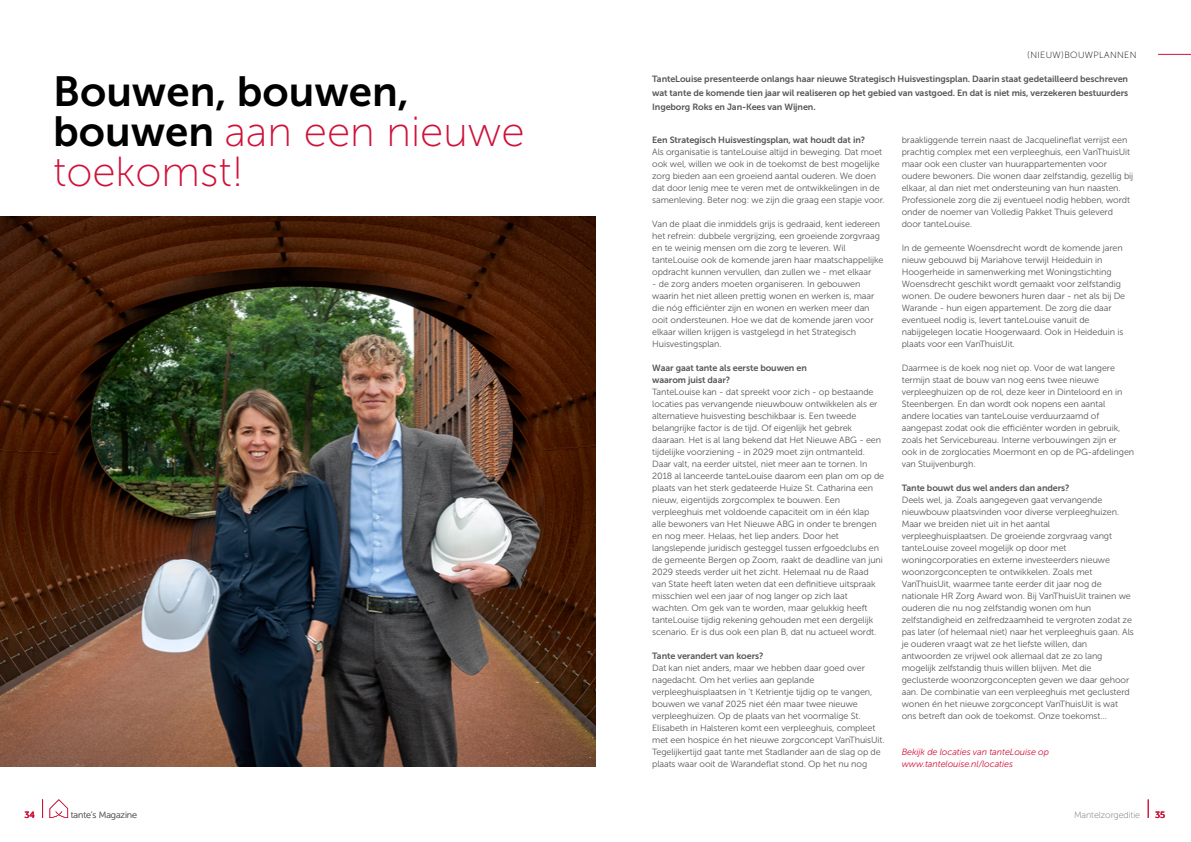
<style>
.page{position:relative;width:1191px;height:842px;background:#fff}
.page>*{position:absolute;margin:0;border:0;box-sizing:border-box;transform-origin:0 0}
.t1{font:42px/40px "Museo Sans 100";color:#d01139}
.t2{font:42px "Museo Sans 700";color:#000}
.t3{font:9px/12px "Museo Sans 300";letter-spacing:-.01em;color:#575756}
.t4{font:9px/14px "Museo Sans 700";letter-spacing:-.01em;color:#575756}
.t5{font:italic 9px/12px "Museo Sans 300";letter-spacing:-.01em;color:#d01139}
.t6{font:9px "Museo Sans 100";letter-spacing:-.01em;color:#706f6f}
.t7{font:9px "Museo Sans 100";letter-spacing:.04em;color:#000}
.t8{font:9px "Museo Sans 500";color:#d01139}
.s1{font-family:"Museo Sans 700";color:#000}
</style>
<div class="page">
<svg style="left:1148px;top:799px;width:1px;height:19px"></svg>
<img style="left:0;top:216px;width:595px;height:551px">
<svg style="left:50px;top:799px;width:18px;height:19px"></svg>
<svg style="left:42px;top:799px;width:1px;height:19px"></svg>
<hr style="left:1158px;top:54px;width:33px;height:1px;background:#d01139">
<h1 class="t2" style="left:53px;top:68px;width:357px">Bouwen, bouwen,</h1>
<h1 class="t1" style="left:53px;top:112px;width:473px"><span class="s1">bouwen</span> aan een nieuwe toekomst!</h1>
<p class="t7" style="left:1027px;top:50px;width:111px">(NIEUW)BOUWPLANNEN</p>
<p class="t4" style="left:652px;top:72px;width:477px;text-align:justify">TanteLouise presenteerde onlangs haar nieuwe Strategisch Huisvestingsplan. Daarin staat gedetailleerd beschreven wat tante de komende tien jaar wil realiseren op het gebied van vastgoed. En dat is niet mis, verzekeren bestuurders Ingeborg Roks en Jan-Kees van Wijnen.</p>
<p class="t4" style="left:652px;top:133px;width:214px">Een Strategisch Huisvestingsplan, wat houdt dat in?</p>
<p class="t3" style="left:652px;top:146px;width:234px">Als organisatie is tanteLouise altijd in beweging. Dat moet ook wel, willen we ook in de toekomst de best mogelijke zorg bieden aan een groeiend aantal ouderen. We doen dat door lenig mee te veren met de ontwikkelingen in de samenleving. Beter nog: we zijn die graag een stapje voor.</p>
<p class="t3" style="left:652px;top:218px;width:233px">Van de plaat die inmiddels grijs is gedraaid, kent iedereen het refrein: dubbele vergrijzing, een groeiende zorgvraag en te weinig mensen om die zorg te leveren. Wil tanteLouise ook de komende jaren haar maatschappelijke opdracht kunnen vervullen, dan zullen we - met elkaar</p>
<p class="t3" style="left:652px;top:278px;width:224px">- de zorg anders moeten organiseren. In gebouwen waarin het niet alleen prettig wonen en werken is, maar die nóg efficiënter zijn en wonen en werken meer dan ooit ondersteunen. Hoe we dat de komende jaren voor elkaar willen krijgen is vastgelegd in het Strategisch Huisvestingsplan.</p>
<p class="t4" style="left:652px;top:362px;width:156px;line-height:12px">Waar gaat tante als eerste bouwen en waarom juist daar?</p>
<p class="t3" style="left:652px;top:386px;width:233px">TanteLouise kan - dat spreekt voor zich - op bestaande locaties pas vervangende nieuwbouw ontwikkelen als er alternatieve huisvesting beschikbaar is. Een tweede belangrijke factor is de tijd. Of eigenlijk het gebrek daaraan. Het is al lang bekend dat Het Nieuwe ABG - een tijdelijke voorziening - in 2029 moet zijn ontmanteld.<br>Daar valt, na eerder uitstel, niet meer aan te tornen. In 2018 al lanceerde tanteLouise daarom een plan om op de plaats van het sterk gedateerde Huize St. Catharina een nieuw, eigentijds zorgcomplex te bouwen. Een verpleeghuis met voldoende capaciteit om in één klap alle bewoners van Het Nieuwe ABG in onder te brengen en nog meer. Helaas, het liep anders. Door het langslepende juridisch gesteggel tussen erfgoedclubs en de gemeente Bergen op Zoom, raakt de deadline van juni 2029 steeds verder uit het zicht. Helemaal nu de Raad van State heeft laten weten dat een definitieve uitspraak misschien wel een jaar of nog langer op zich laat wachten. Om gek van te worden, maar gelukkig heeft tanteLouise tijdig rekening gehouden met een dergelijk scenario. Er is dus ook een plan B, dat nu actueel wordt.</p>
<p class="t4" style="left:652px;top:649px;width:113px">Tante verandert van koers?</p>
<p class="t3" style="left:652px;top:662px;width:234px">Dat kan niet anders, maar we hebben daar goed over nagedacht. Om het verlies aan geplande verpleeghuisplaatsen in ’t Ketrientje tijdig op te vangen, bouwen we vanaf 2025 niet één maar twee nieuwe verpleeghuizen. Op de plaats van het voormalige St.<br>Elisabeth in Halsteren komt een verpleeghuis, compleet met een hospice én het nieuwe zorgconcept VanThuisUit.<br>Tegelijkertijd gaat tante met Stadlander aan de slag op de plaats waar ooit de Warandeflat stond. Op het nu nog</p>
<p class="t3" style="left:901px;top:134px;width:233px">braakliggende terrein naast de Jacquelineflat verrijst een prachtig complex met een verpleeghuis, een VanThuisUit maar ook een cluster van huurappartementen voor oudere bewoners. Die wonen daar zelfstandig, gezellig bij elkaar, al dan niet met ondersteuning van hun naasten.<br>Professionele zorg die zij eventueel nodig hebben, wordt onder de noemer van Volledig Pakket Thuis geleverd door tanteLouise.</p>
<p class="t3" style="left:901px;top:242px;width:225px">In de gemeente Woensdrecht wordt de komende jaren nieuw gebouwd bij Mariahove terwijl Heideduin in Hoogerheide in samenwerking met Woningstichting Woensdrecht geschikt wordt gemaakt voor zelfstandig wonen. De oudere bewoners huren daar - net als bij De Warande - hun eigen appartement. De zorg die daar eventueel nodig is, levert tanteLouise vanuit de nabijgelegen locatie Hoogerwaard. Ook in Heideduin is plaats voor een VanThuisUit.</p>
<p class="t3" style="left:901px;top:362px;width:234px">Daarmee is de koek nog niet op. Voor de wat langere termijn staat de bouw van nog eens twee nieuwe verpleeghuizen op de rol, deze keer in Dinteloord en in Steenbergen. En dan wordt ook nopens een aantal andere locaties van tanteLouise verduurzaamd of aangepast zodat ook die efficiënter worden in gebruik, zoals het Servicebureau. Interne verbouwingen zijn er ook in de zorglocaties Moermont en op de PG-afdelingen van Stuijvenburgh.</p>
<p class="t4" style="left:901px;top:481px;width:169px">Tante bouwt dus wel anders dan anders?</p>
<p class="t3" style="left:901px;top:494px;width:234px">Deels wel, ja. Zoals aangegeven gaat vervangende nieuwbouw plaatsvinden voor diverse verpleeghuizen.<br>Maar we breiden niet uit in het aantal verpleeghuisplaatsen. De groeiende zorgvraag vangt tanteLouise zoveel mogelijk op door met woningcorporaties en externe investeerders nieuwe woonzorgconcepten te ontwikkelen. Zoals met VanThuisUit, waarmee tante eerder dit jaar nog de nationale HR Zorg Award won. Bij VanThuisUit trainen we ouderen die nu nog zelfstandig wonen om hun zelfstandigheid en zelfredzaamheid te vergroten zodat ze pas later (of helemaal niet) naar het verpleeghuis gaan. Als je ouderen vraagt wat ze het liefste willen, dan antwoorden ze vrijwel ook allemaal dat ze zo lang mogelijk zelfstandig thuis willen blijven. Met die geclusterde woonzorgconcepten geven we daar gehoor aan. De combinatie van een verpleeghuis met geclusterd wonen én het nieuwe zorgconcept VanThuisUit is wat ons betreft dan ook de toekomst. Onze toekomst…</p>
<p class="t5" style="left:901px;top:746px;width:149px">Bekijk de locaties van tanteLouise op www.tantelouise.nl/locaties</p>
<p class="t8" style="left:25px;top:810px;width:12px">34</p>
<p class="t6" style="left:71px;top:810px;width:68px">tante’s Magazine</p>
<p class="t8" style="left:1155px;top:810px;width:12px">35</p>
<p class="t6" style="left:1074px;top:810px;width:68px">Mantelzorgeditie</p>
</div>
